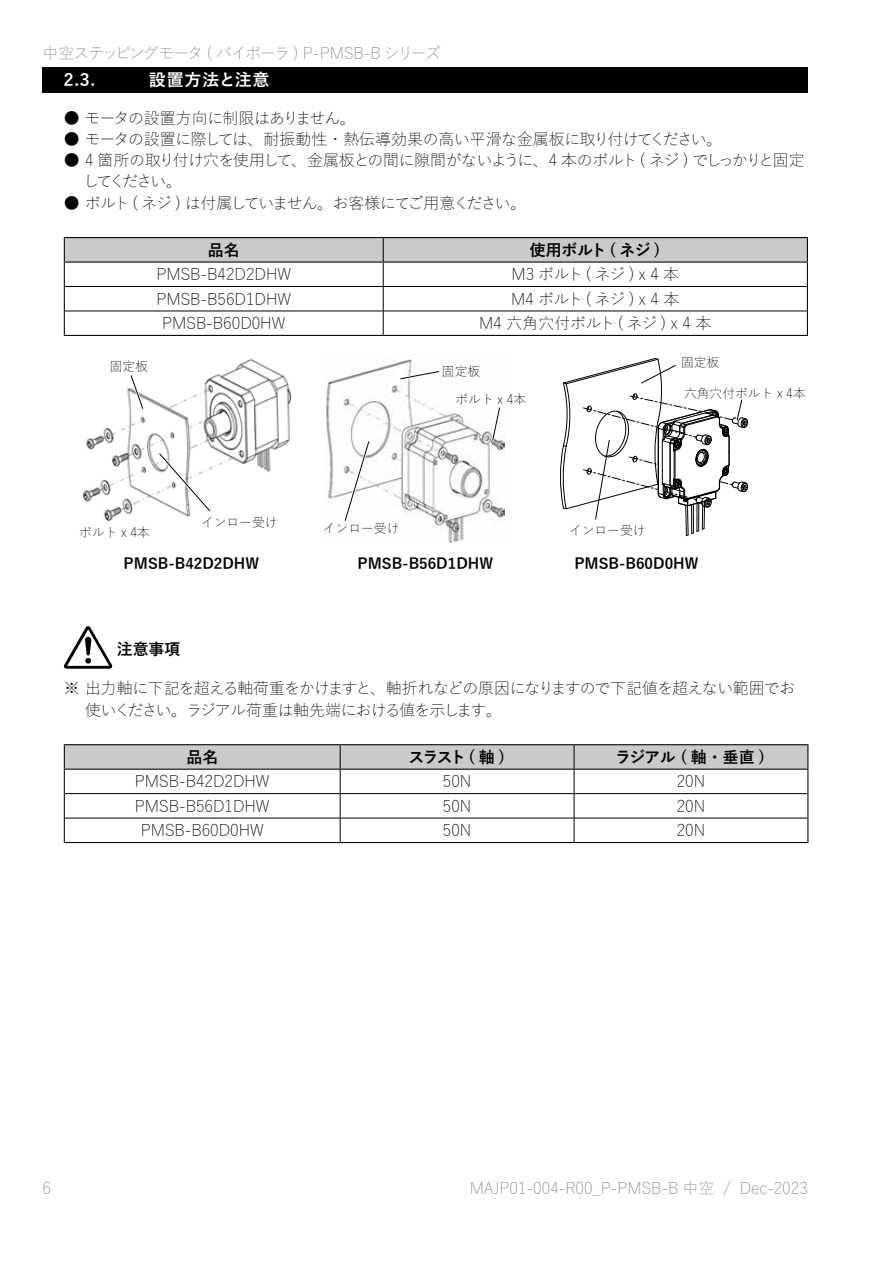
<style>
.page{position:relative;width:893px;height:1263px;background:#fff}
.page>*{position:absolute;margin:0;border:0;box-sizing:border-box;transform-origin:0 0}
.t1{font:700 16.95px "Yu Gothic";letter-spacing:.05em;color:#fff}
.t2{font:300 15.9px "Yu Gothic";letter-spacing:-.02em;color:#000}
.t3{font:300 15.9px "Yu Gothic";color:#000}
.t4{font:300 15.9px/21.3px "Yu Gothic";letter-spacing:-.045em;color:#000}
.t5{font:300 15.9px/21.3px "Yu Gothic";letter-spacing:-.075em;color:#000}
.t6{font:300 15.9px "Yu Gothic";color:#898989}
.t7{font:700 15.9px "Yu Gothic";letter-spacing:-.015em;color:#000}
.t8{font:300 15.9px "Yu Gothic";letter-spacing:-.095em;color:#000}
.t9{font:300 15.9px "Yu Gothic";letter-spacing:-.09em;color:#898989}
.t10{font:300 15.9px "Yu Gothic";letter-spacing:-.055em;color:#000}
.t11{font:700 14.85px "Yu Gothic";color:#000}
.t12{font:300 12.75px "Yu Gothic";color:#000}
</style>
<div class="page">
<div style="left:43px;top:67px;width:765px;height:25px;background:#000"></div>
<hr style="left:64px;top:237px;width:319px;height:1px;background:#000">
<hr style="left:383px;top:237px;width:425px;height:1px;background:#000">
<svg style="left:64px;top:238px;width:744px;height:97px"></svg>
<hr style="left:64px;top:335px;width:319px;height:1px;background:#000">
<hr style="left:383px;top:335px;width:425px;height:1px;background:#000">
<img style="left:325px;top:360px;width:179px;height:183px">
<img style="left:83px;top:359px;width:210px;height:162px">
<svg style="left:342px;top:438px;width:30px;height:86px"></svg>
<svg style="left:398px;top:369px;width:44px;height:13px"></svg>
<svg style="left:156px;top:450px;width:57px;height:64px"></svg>
<svg style="left:128px;top:372px;width:18px;height:40px"></svg>
<svg style="left:560px;top:358px;width:188px;height:178px"></svg>
<svg style="left:490px;top:405px;width:13px;height:38px"></svg>
<svg style="left:64px;top:626px;width:48px;height:43px"></svg>
<hr style="left:64px;top:744px;width:276px;height:1px;background:#000">
<hr style="left:340px;top:744px;width:234px;height:1px;background:#000">
<hr style="left:574px;top:744px;width:234px;height:1px;background:#000">
<svg style="left:64px;top:745px;width:744px;height:97px"></svg>
<hr style="left:64px;top:842px;width:276px;height:1px;background:#000">
<hr style="left:340px;top:842px;width:234px;height:1px;background:#000">
<hr style="left:574px;top:842px;width:234px;height:1px;background:#000">
<p class="t9" style="left:43px;top:38px;width:400px">中空ステッピングモータ ( バイポーラ ) P-PMSB-B シリーズ</p>
<p class="t1" style="left:64px;top:70px;width:33px">2.3.</p>
<p class="t1" style="left:149px;top:70px;width:122px">設置方法と注意</p>
<p class="t10" style="left:64px;top:103px;width:293px">● モータの設置方向に制限はありません。</p>
<p class="t2" style="left:64px;top:124px;width:660px">● モータの設置に際しては、耐振動性・熱伝導効果の高い平滑な金属板に取り付けてください。</p>
<p class="t5" style="left:83px;top:147px;width:723px;text-indent:-19px">● 4 箇所の取り付け穴を使用して、金属板との間に隙間がないように、4 本のボルト ( ネジ ) でしっかりと固定してください。</p>
<p class="t8" style="left:64px;top:188px;width:464px">● ボルト ( ネジ ) は付属していません。お客様にてご用意ください。</p>
<p class="t7" style="left:208px;top:241px;width:33px">品名</p>
<p class="t7" style="left:530px;top:241px;width:132px">使用ボルト ( ネジ )</p>
<p class="t3" style="left:156px;top:260px;width:136px">PMSB-B42D2DHW</p>
<p class="t2" style="left:512px;top:260px;width:169px">M3 ボルト ( ネジ) x 4 本</p>
<p class="t3" style="left:156px;top:284px;width:136px">PMSB-B56D1DHW</p>
<p class="t2" style="left:511px;top:284px;width:170px">M4 ボルト ( ネジ ) x 4 本</p>
<p class="t3" style="left:162px;top:309px;width:125px">PMSB-B60D0HW</p>
<p class="t2" style="left:479px;top:309px;width:234px">M4 六角穴付ボルト ( ネジ ) x 4 本</p>
<p class="t12" style="left:110px;top:354px;width:40px">固定板</p>
<p class="t12" style="left:79px;top:520px;width:72px">ボルト x 4本</p>
<p class="t12" style="left:201px;top:511px;width:78px">インロー受け</p>
<p class="t12" style="left:442px;top:359px;width:40px">固定板</p>
<p class="t12" style="left:455px;top:387px;width:72px">ボルト x 4本</p>
<p class="t12" style="left:323px;top:517px;width:78px">インロー受け</p>
<p class="t11" style="left:124px;top:555px;width:137px">PMSB-B42D2DHW</p>
<p class="t11" style="left:357px;top:555px;width:137px">PMSB-B56D1DHW</p>
<p class="t12" style="left:681px;top:350px;width:40px">固定板</p>
<p class="t12" style="left:684px;top:381px;width:123px">六角穴付ボルト x 4本</p>
<p class="t12" style="left:569px;top:519px;width:78px">インロー受け</p>
<p class="t11" style="left:574px;top:555px;width:126px">PMSB-B60D0HW</p>
<p class="t7" style="left:117px;top:640px;width:65px">注意事項</p>
<p class="t4" style="left:85px;top:676px;width:712px;text-indent:-21px">※ 出力軸に下記を超える軸荷重をかけますと、軸折れなどの原因になりますので下記値を超えない範囲でお使いください。ラジアル荷重は軸先端における値を示します。</p>
<p class="t7" style="left:186px;top:748px;width:33px">品名</p>
<p class="t7" style="left:408px;top:748px;width:98px">スラスト ( 軸 )</p>
<p class="t7" style="left:615px;top:748px;width:151px">ラジアル ( 軸・垂直 )</p>
<p class="t3" style="left:135px;top:767px;width:136px">PMSB-B42D2DHW</p>
<p class="t2" style="left:443px;top:767px;width:30px">50N</p>
<p class="t2" style="left:677px;top:767px;width:30px">20N</p>
<p class="t3" style="left:135px;top:791px;width:136px">PMSB-B56D1DHW</p>
<p class="t2" style="left:443px;top:791px;width:30px">50N</p>
<p class="t2" style="left:677px;top:791px;width:30px">20N</p>
<p class="t3" style="left:141px;top:816px;width:125px">PMSB-B60D0HW</p>
<p class="t2" style="left:443px;top:816px;width:30px">50N</p>
<p class="t2" style="left:677px;top:816px;width:30px">20N</p>
<p class="t6" style="left:43px;top:1173px;width:10px">6</p>
<p class="t6" style="left:470px;top:1173px;width:340px">MAJP01-004-R00_P-PMSB-B 中空 / Dec-2023</p>
</div>
